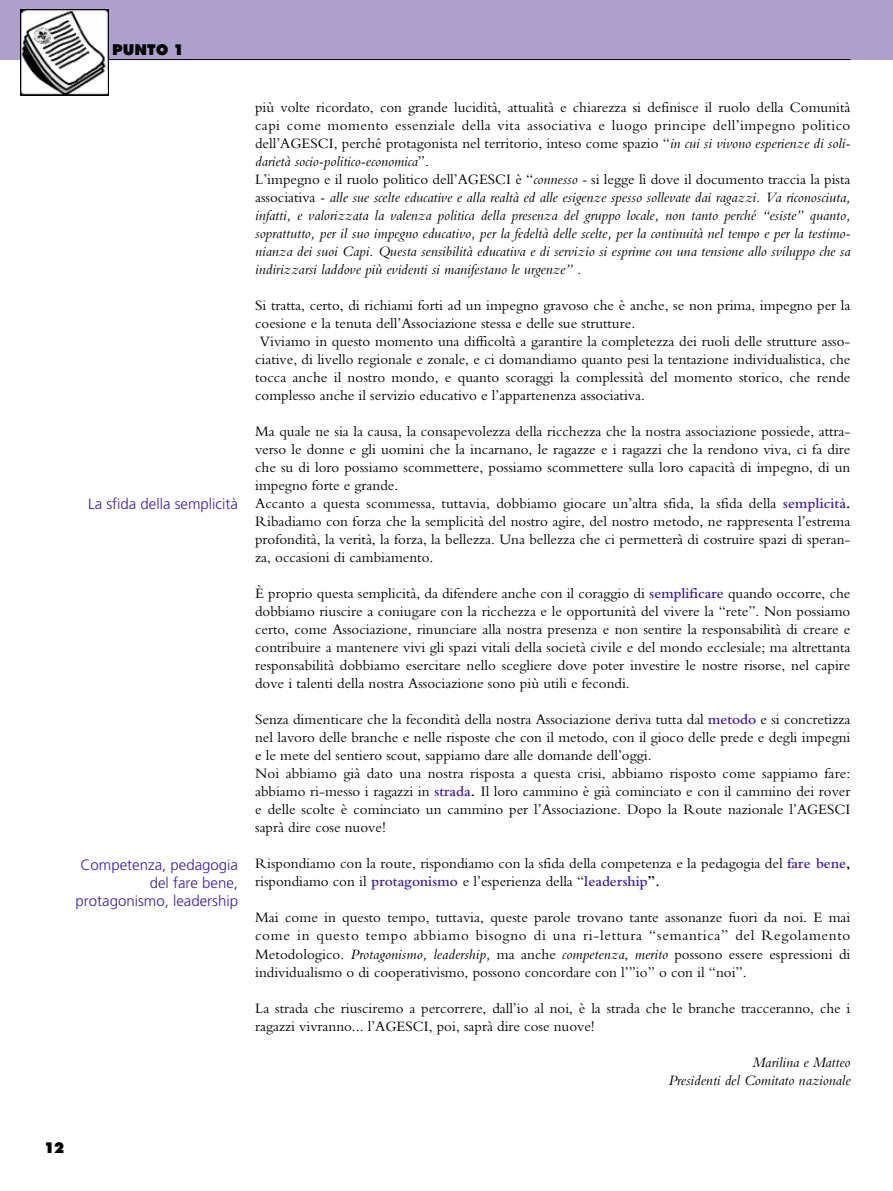
<style>
.page{position:relative;width:893px;height:1191px;background:#fff}
.page>*{position:absolute;margin:0;border:0;box-sizing:border-box;transform-origin:0 0}
.t1{font:15px/18px "Bembo";color:#000}
.t2{font:italic 15px/18px "Bembo";color:#000}
.t3{font:300 15px/18px "Frutiger CE";color:#401c9b;text-align:right}
.t4{font:900 15px "Futura BT";color:#000}
.s1{font-style:normal}
.s2{font-weight:600;color:#401c9b}
.s3{font-weight:600}
.s4{font-style:italic}
</style>
<div class="page">
<div style="left:0;top:0;width:893px;height:59px;background:#aea0cd"></div>
<hr style="left:43px;top:59px;width:807px;height:1px;background:#000">
<img style="left:21px;top:10px;width:87px;height:86px">
<p class="t4" style="left:112px;top:44px;width:73px">PUNTO 1</p>
<p class="t3" style="left:88px;top:496px;width:151px">La sfida della semplicità</p>
<p class="t3" style="left:76px;top:856px;width:164px">Competenza, pedagogia del fare bene, protagonismo, leadership</p>
<p class="t2" style="left:255px;top:100px;width:597px"><span class="s1">più volte ricordato, con grande lucidità, attualità e chiarezza si definisce il ruolo della Comunità capi come momento essenziale della vita associativa e luogo principe dell’impegno politico dell’AGESCI, perché protagonista nel territorio, inteso come spazio “</span>in cui si vivono esperienze di soli&shy;darietà socio-politico-economica<span class="s1">”.<br>L’impegno e il ruolo politico dell’AGESCI è “</span>connesso - <span class="s1">si legge lì dove il documento traccia la pista associativa</span> - alle sue scelte educative e alla realtà ed alle esigenze spesso sollevate dai ragazzi. Va riconosciuta, infatti, e valorizzata la valenza politica della presenza del gruppo locale, non tanto perché “esiste” quanto, soprattutto, per il suo impegno educativo, per la fedeltà delle scelte, per la continuità nel tempo e per la testimo&shy;nianza dei suoi Capi. Questa sensibilità educativa e di servizio si esprime con una tensione allo sviluppo che sa indirizzarsi laddove più evidenti si manifestano le urgenze” .</p>
<p class="t1" style="left:255px;top:298px;width:597px">Si tratta, certo, di richiami forti ad un impegno gravoso che è anche, se non prima, impegno per la</p>
<p class="t1" style="left:255px;top:316px;width:382px">coesione e la tenuta dell’Associazione stessa e delle sue strutture.</p>
<p class="t1" style="left:260px;top:334px;width:592px">Viviamo in questo momento una difficoltà a garantire la completezza dei ruoli delle strutture asso-</p>
<p class="t1" style="left:255px;top:352px;width:597px">ciative, di livello regionale e zonale, e ci domandiamo quanto pesi la tentazione individualistica, che</p>
<p class="t1" style="left:255px;top:370px;width:597px">tocca anche il nostro mondo, e quanto scoraggi la complessità del momento storico, che rende</p>
<p class="t1" style="left:255px;top:388px;width:391px">complesso anche il servizio educativo e l’appartenenza associativa.</p>
<p class="t1" style="left:255px;top:424px;width:597px">Ma quale ne sia la causa, la consapevolezza della ricchezza che la nostra associazione possiede, attra&shy;verso le donne e gli uomini che la incarnano, le ragazze e i ragazzi che la rendono viva, ci fa dire che su di loro possiamo scommettere, possiamo scommettere sulla loro capacità di impegno, di un impegno forte e grande.<br>Accanto a questa scommessa, tuttavia, dobbiamo giocare un’altra sfida, la sfida della <span class="s2">semplicità</span><span class="s3">.<br></span>Ribadiamo con forza che la semplicità del nostro agire, del nostro metodo, ne rappresenta l’estrema profondità, la verità, la forza, la bellezza. Una bellezza che ci permetterà di costruire spazi di speran&shy;za, occasioni di cambiamento.</p>
<p class="t1" style="left:255px;top:586px;width:597px;text-align:justify">È proprio questa semplicità, da difendere anche con il coraggio di <span class="s2">semplificare</span> quando occorre, che dobbiamo riuscire a coniugare con la ricchezza e le opportunità del vivere la “rete”. Non possiamo certo, come Associazione, rinunciare alla nostra presenza e non sentire la responsabilità di creare e contribuire a mantenere vivi gli spazi vitali della società civile e del mondo ecclesiale; ma altrettanta responsabilità dobbiamo esercitare nello scegliere dove poter investire le nostre risorse, nel capire dove i talenti della nostra Associazione sono più utili e fecondi.</p>
<p class="t1" style="left:255px;top:712px;width:597px">Senza dimenticare che la fecondità della nostra Associazione deriva tutta dal <span class="s2">metodo</span> e si concretizza nel lavoro delle branche e nelle risposte che con il metodo, con il gioco delle prede e degli impegni e le mete del sentiero scout, sappiamo dare alle domande dell’oggi.<br>Noi abbiamo già dato una nostra risposta a questa crisi, abbiamo risposto come sappiamo fare: abbiamo ri-messo i ragazzi in <span class="s2">strada</span><span class="s3">.</span> Il loro cammino è già cominciato e con il cammino dei rover e delle scolte è cominciato un cammino per l’Associazione. Dopo la Route nazionale l’AGESCI saprà dire cose nuove!</p>
<p class="t1" style="left:255px;top:856px;width:597px">Rispondiamo con la route, rispondiamo con la sfida della competenza e la pedagogia del <span class="s2">fare bene</span><span class="s3">, </span>rispondiamo con il <span class="s2">protagonismo</span> e l’esperienza della “<span class="s2">leadership</span><span class="s3">”.</span></p>
<p class="t1" style="left:255px;top:910px;width:597px;text-align:justify">Mai come in questo tempo, tuttavia, queste parole trovano tante assonanze fuori da noi. E mai come in questo tempo abbiamo bisogno di una ri-lettura “semantica” del Regolamento Metodologico. <span class="s4">Protagonismo, leadership,</span> ma anche <span class="s4">competenza</span>, <span class="s4">merito</span> possono essere espressioni di individualismo o di cooperativismo, possono concordare con l’”io” o con il “noi”.</p>
<p class="t1" style="left:255px;top:1000px;width:597px">La strada che riusciremo a percorrere, dall’io al noi, è la strada che le branche tracceranno, che i ragazzi vivranno... l’AGESCI, poi, saprà dire cose nuove!</p>
<p class="t2" style="left:668px;top:1054px;width:184px;text-align:right">Marilina e Matteo<br>Presidenti del Comitato nazionale</p>
<p class="t4" style="left:44px;top:1141px;width:22px">12</p>
</div>
